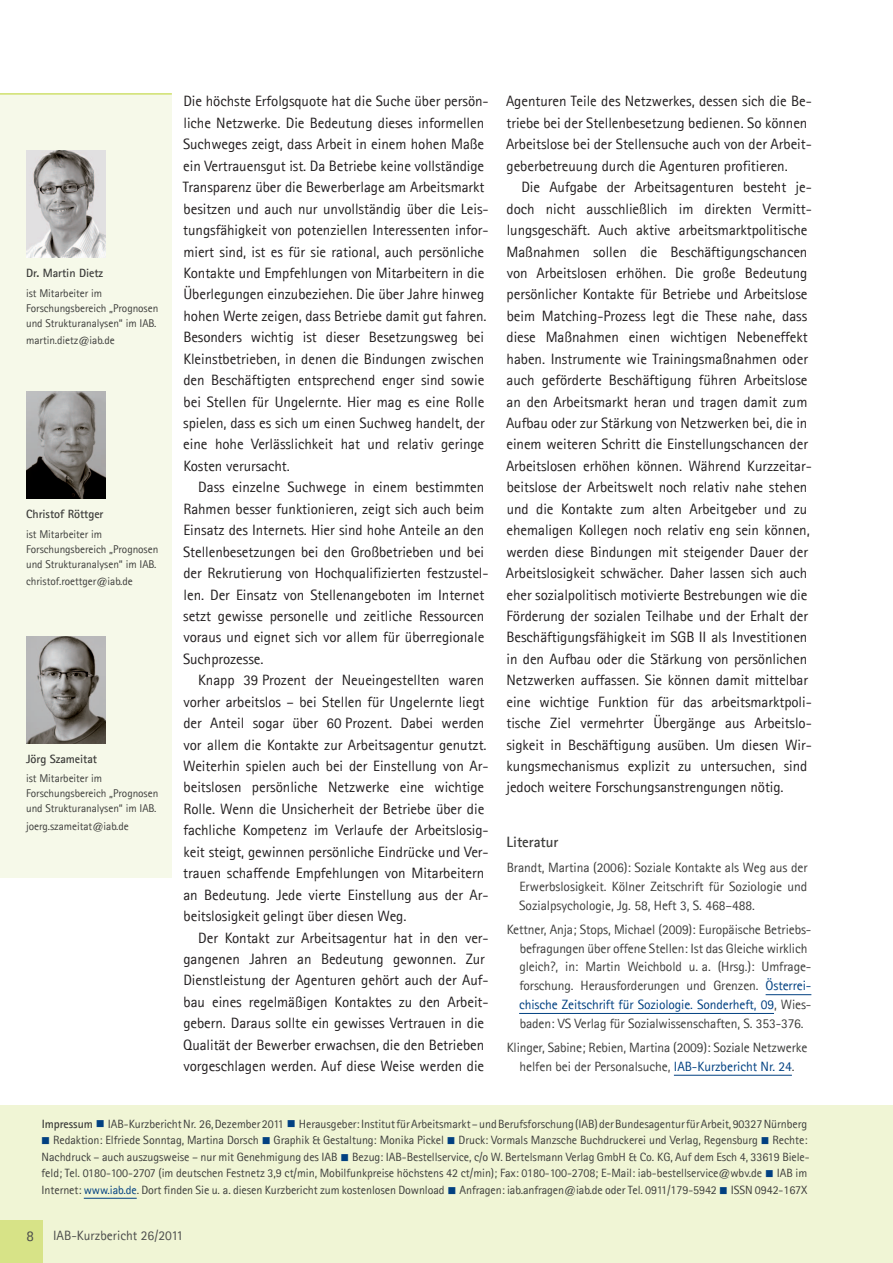
<style>
.page{position:relative;width:893px;height:1263px;background:#fff}
.page>*{position:absolute;margin:0;border:0;box-sizing:border-box;transform-origin:0 0}
.t1{font:15px/21.5px "Agfa Rotis Sans Serif";letter-spacing:-.005em;color:#231f20}
.t2{font:700 15px "Agfa Rotis Sans Serif";letter-spacing:-.005em;color:#3e3e3c}
.t3{font:15px "Agfa Rotis Sans Serif";color:#4b4c4b}
.t4{font:13.5px/18.8px "Agfa Rotis Sans Serif";letter-spacing:-.01em;color:#3e3e3c;text-align:justify}
.t5{font:13.5px "Agfa Rotis Sans Serif";color:#4b4c4b}
.t6{font:12px/16.5px "Agfa Rotis Sans Serif";letter-spacing:-.005em;color:#3e3e3c;text-align:justify}
.t7{font:700 12px "Agfa Rotis Sans Serif";letter-spacing:-.005em;color:#3e3e3c}
.t8{font:11.25px/15px "Agfa Rotis Sans Serif";letter-spacing:-.005em;color:#3e3e3c}
.s1{color:#014081}
.s2{font-weight:700}
</style>
<div class="page">
<div style="left:0;top:1106px;width:893px;height:157px;background:#f0f5d5"></div>
<hr style="left:84px;top:1198px;width:53px;height:1px;background:#014081">
<hr style="left:766px;top:994px;width:45px;height:1px;background:#014081">
<hr style="left:519px;top:1013px;width:255px;height:1px;background:#014081">
<hr style="left:674px;top:1075px;width:118px;height:1px;background:#014081">
<div style="left:0;top:94px;width:172px;height:784px;background:#f6f9e9"></div>
<hr style="left:0;top:94px;width:172px;height:1px;background:#bed630">
<img style="left:26px;top:150px;width:80px;height:107px">
<img style="left:26px;top:391px;width:80px;height:107px">
<img style="left:26px;top:636px;width:80px;height:107px">
<div style="left:0;top:1220px;width:43px;height:43px;background:#d7e387"></div>
<p class="t7" style="left:26px;top:266px;width:79px">Dr. Martin Dietz</p>
<p class="t8" style="left:26px;top:285px;width:134px">ist Mitarbeiter im<br>Forschungsbereich „Prognosen und Strukturanalysen“ im IAB.</p>
<p class="t8" style="left:26px;top:332px;width:90px">martin.dietz@iab.de</p>
<p class="t7" style="left:26px;top:507px;width:79px">Christof Röttger</p>
<p class="t8" style="left:26px;top:526px;width:134px">ist Mitarbeiter im<br>Forschungsbereich „Prognosen und Strukturanalysen“ im IAB.</p>
<p class="t8" style="left:26px;top:573px;width:108px">christof.roettger@iab.de</p>
<p class="t7" style="left:26px;top:751px;width:72px">Jörg Szameitat</p>
<p class="t8" style="left:26px;top:771px;width:134px">ist Mitarbeiter im<br>Forschungsbereich „Prognosen und Strukturanalysen“ im IAB.</p>
<p class="t8" style="left:26px;top:818px;width:104px">joerg.szameitat@iab.de</p>
<p class="t1" style="left:183px;top:91px;width:307px">Die höchste Erfolgsquote hat die Suche über persön&shy;liche Netzwerke. Die Bedeutung dieses informellen Suchweges zeigt, dass Arbeit in einem hohen Maße ein Vertrauensgut ist. Da Betriebe keine vollständige Transparenz über die Bewerberlage am Arbeitsmarkt besitzen und auch nur unvollständig über die Leis&shy;tungsfähigkeit von potenziellen Interessenten infor&shy;miert sind, ist es für sie rational, auch persönliche Kontakte und Empfehlungen von Mitarbeitern in die Überlegungen einzubeziehen. Die über Jahre hinweg hohen Werte zeigen, dass Betriebe damit gut fahren.<br>Besonders wichtig ist dieser Besetzungsweg bei Kleinstbetrieben, in denen die Bindungen zwischen den Beschäftigten entsprechend enger sind sowie bei Stellen für Ungelernte. Hier mag es eine Rolle spielen, dass es sich um einen Suchweg handelt, der eine hohe Verlässlichkeit hat und relativ geringe Kosten verursacht.</p>
<p class="t1" style="left:183px;top:476px;width:307px;text-indent:15px">Dass einzelne Suchwege in einem bestimmten Rahmen besser funktionieren, zeigt sich auch beim Einsatz des Internets. Hier sind hohe Anteile an den Stellenbesetzungen bei den Großbetrieben und bei der Rekrutierung von Hochqualifizierten festzustel&shy;len. Der Einsatz von Stellenangeboten im Internet setzt gewisse personelle und zeitliche Ressourcen voraus und eignet sich vor allem für überregionale Suchprozesse.</p>
<p class="t1" style="left:183px;top:669px;width:307px;text-indent:15px">Knapp 39 Prozent der Neueingestellten waren vorher arbeitslos – bei Stellen für Ungelernte liegt der Anteil sogar über 60 Prozent. Dabei werden vor allem die Kontakte zur Arbeitsagentur genutzt.<br>Weiterhin spielen auch bei der Einstellung von Ar&shy;beitslosen persönliche Netzwerke eine wichtige Rolle. Wenn die Unsicherheit der Betriebe über die fachliche Kompetenz im Verlaufe der Arbeitslosig&shy;keit steigt, gewinnen persönliche Eindrücke und Ver&shy;trauen schaffende Empfehlungen von Mitarbeitern an Bedeutung. Jede vierte Einstellung aus der Ar&shy;beitslosigkeit gelingt über diesen Weg.</p>
<p class="t1" style="left:183px;top:927px;width:307px;text-indent:15px">Der Kontakt zur Arbeitsagentur hat in den ver&shy;gangenen Jahren an Bedeutung gewonnen. Zur Dienstleistung der Agenturen gehört auch der Auf&shy;bau eines regelmäßigen Kontaktes zu den Arbeit&shy;gebern. Daraus sollte ein gewisses Vertrauen in die Qualität der Bewerber erwachsen, die den Betrieben vorgeschlagen werden. Auf diese Weise werden die</p>
<p class="t1" style="left:506px;top:91px;width:307px">Agenturen Teile des Netzwerkes, dessen sich die Be&shy;triebe bei der Stellenbesetzung bedienen. So können Arbeitslose bei der Stellensuche auch von der Arbeit&shy;geberbetreuung durch die Agenturen profitieren.</p>
<p class="t1" style="left:506px;top:176px;width:307px;text-indent:15px">Die Aufgabe der Arbeitsagenturen besteht je&shy;doch nicht ausschließlich im direkten Vermitt&shy;lungsgeschäft. Auch aktive arbeitsmarktpolitische Maßnahmen sollen die Beschäftigungschancen von Arbeitslosen erhöhen. Die große Bedeutung persönlicher Kontakte für Betriebe und Arbeitslose beim Matching-Prozess legt die These nahe, dass diese Maßnahmen einen wichtigen Nebeneffekt haben. Instrumente wie Trainingsmaßnahmen oder auch geförderte Beschäftigung führen Arbeitslose an den Arbeitsmarkt heran und tragen damit zum Aufbau oder zur Stärkung von Netzwerken bei, die in einem weiteren Schritt die Einstellungschancen der Arbeitslosen erhöhen können. Während Kurzzeitar&shy;beitslose der Arbeitswelt noch relativ nahe stehen und die Kontakte zum alten Arbeitgeber und zu ehemaligen Kollegen noch relativ eng sein können, werden diese Bindungen mit steigender Dauer der Arbeitslosigkeit schwächer. Daher lassen sich auch eher sozialpolitisch motivierte Bestrebungen wie die Förderung der sozialen Teilhabe und der Erhalt der Beschäftigungsfähigkeit im SGB II als Investitionen in den Aufbau oder die Stärkung von persönlichen Netzwerken auffassen. Sie können damit mittelbar eine wichtige Funktion für das arbeitsmarktpoli&shy;tische Ziel vermehrter Übergänge aus Arbeitslo&shy;sigkeit in Beschäftigung ausüben. Um diesen Wir&shy;kungsmechanismus explizit zu untersuchen, sind jedoch weitere Forschungsanstrengungen nötig.</p>
<p class="t2" style="left:507px;top:833px;width:53px">Literatur</p>
<p class="t4" style="left:519px;top:858px;width:290px;text-indent:-13px">Brandt, Martina (2006): Soziale Kontakte als Weg aus der Erwerbslosigkeit. Kölner Zeitschrift für Soziologie und Sozialpsychologie, Jg. 58, Heft 3, S. 468–488.</p>
<p class="t4" style="left:519px;top:920px;width:294px;text-align:left;text-indent:-12px">Kettner, Anja; Stops, Michael (2009): Europäische Betriebs&shy;befragungen über offene Stellen: Ist das Gleiche wirklich gleich?, in: Martin Weichbold u. a. (Hrsg.): Umfrage&shy;forschung. Herausforderungen und Grenzen. <span class="s1">Österrei&shy;chische Zeitschrift für Soziologie. Sonderheft, 09</span>, Wies&shy;baden: VS Verlag für Sozialwissenschaften, S. 353-376.</p>
<p class="t4" style="left:507px;top:1038px;width:302px;text-align:center">Klinger, Sabine; Rebien, Martina (2009): Soziale Netzwerke helfen bei der Personalsuche, <span class="s1">IAB-Kurzbericht Nr. 24</span>.</p>
<p class="t6" style="left:42px;top:1115px;width:767px"><span class="s2">Impressum</span> <span class="s1">■</span> IAB-Kurzbericht Nr. 26, Dezember 2011 <span class="s1">■</span> Herausgeber: Institut für Arbeitsmarkt – und Berufsforschung (IAB) der Bundesagentur für Arbeit, 90327 Nürnberg</p>
<p class="t6" style="left:41px;top:1132px;width:769px"><span class="s1">■</span> Redaktion: Elfriede Sonntag, Martina Dorsch <span class="s1">■</span> Graphik &amp; Gestaltung: Monika Pickel <span class="s1">■</span> Druck: Vormals Manzsche Buchdruckerei und Verlag, Regensburg <span class="s1">■</span> Rechte:<br>Nachdruck – auch auszugsweise – nur mit Genehmigung des IAB <span class="s1">■</span> Bezug: IAB-Bestellservice, c/o W. Bertelsmann Verlag GmbH &amp; Co. KG, Auf dem Esch 4, 33619 Biele&shy;feld; Tel. 0180-100-2707 (im deutschen Festnetz 3,9 ct/min, Mobilfunkpreise höchstens 42 ct/min); Fax: 0180-100-2708; E-Mail: iab-bestellservice@wbv.de <span class="s1">■</span> IAB im Internet: <span class="s1">www.iab.de</span>. Dort finden Sie u. a. diesen Kurzbericht zum kostenlosen Download <span class="s1">■</span> Anfragen: iab.anfragen@iab.de oder Tel. 0911/179-5942 <span class="s1">■</span> ISSN 0942-167X</p>
<p class="t3" style="left:27px;top:1227px;width:9px">8</p>
<p class="t5" style="left:53px;top:1227px;width:132px">IAB-Kurzbericht 26/2011</p>
</div>
